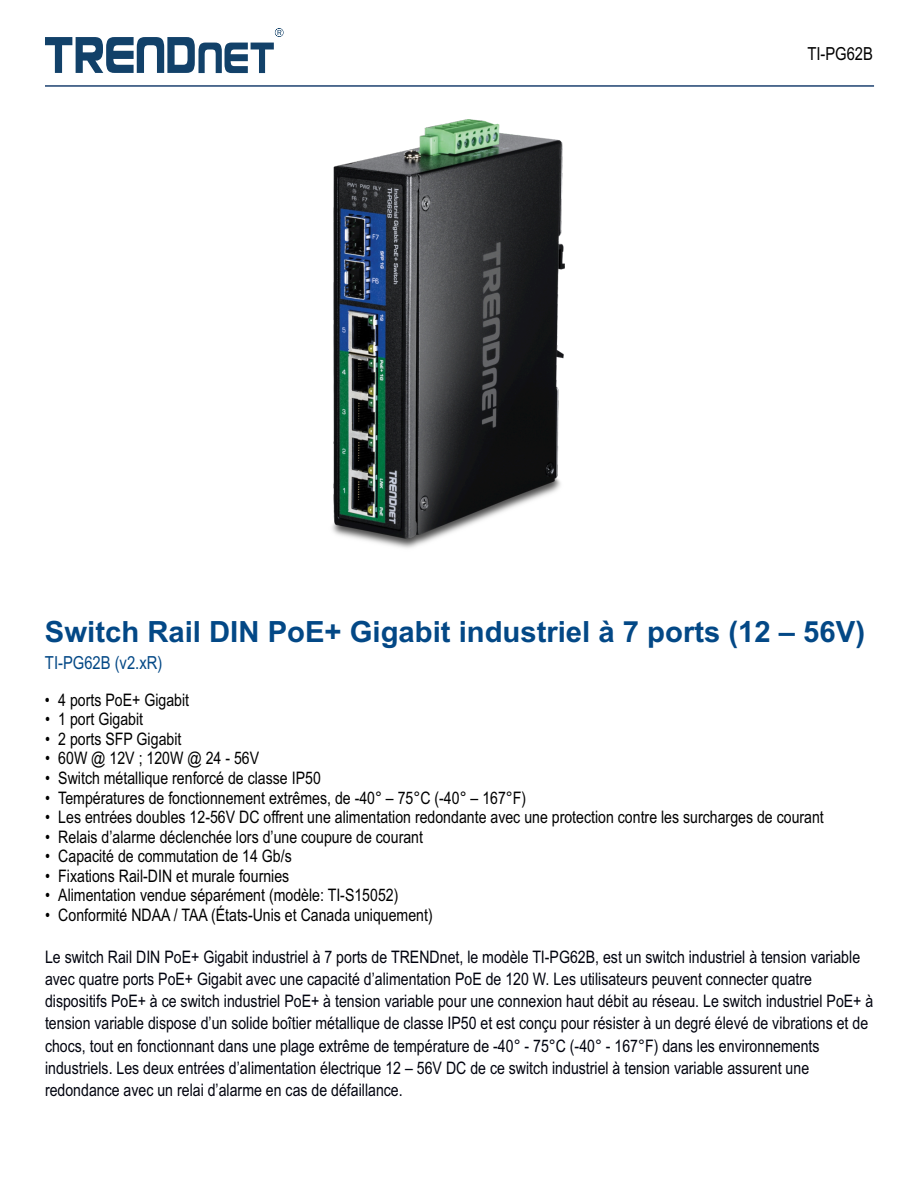
<style>
.page{position:relative;width:918px;height:1188px;background:#fff}
.page>*{position:absolute;margin:0;border:0;box-sizing:border-box;transform-origin:0 0}
.t1{font:700 29.25px "Arial";color:#034886}
.t2{font:18px "Arial Narrow";color:#034886}
.t3{font:18px "Arial Narrow";color:#000}
.t4{font:17.25px/22.2px "Arial Narrow";color:#00030e}
.t5{font:17.25px "Arial Narrow";color:#000}
</style>
<div class="page">
<svg style="left:45px;top:28px;width:239px;height:45px"></svg>
<hr style="left:45px;top:85px;width:829px;height:2px;background:#32537d">
<img style="left:332px;top:120px;width:232px;height:428px">
<p class="t3" style="left:807px;top:47px;width:67px">TI-PG62B</p>
<h1 class="t1" style="left:45px;top:620px;width:822px">Switch Rail DIN PoE+ Gigabit industriel à 7 ports (12 – 56V)</h1>
<p class="t2" style="left:45px;top:656px;width:119px">TI-PG62B (v2.xR)</p>
<p class="t5" style="left:45px;top:693px;width:146px">• 4 ports PoE+ Gigabit</p>
<p class="t5" style="left:45px;top:713px;width:100px">• 1 port Gigabit</p>
<p class="t5" style="left:45px;top:732px;width:138px">• 2 ports SFP Gigabit</p>
<p class="t5" style="left:45px;top:752px;width:216px">• 60W @ 12V ; 120W @ 24 - 56V</p>
<p class="t5" style="left:45px;top:771px;width:277px">• Switch métallique renforcé de classe IP50</p>
<p class="t5" style="left:45px;top:791px;width:483px">• Températures de fonctionnement extrêmes, de -40° – 75°C (-40° – 167°F)</p>
<p class="t5" style="left:45px;top:811px;width:780px">• Les entrées doubles 12-56V DC offrent une alimentation redondante avec une protection contre les surcharges de courant</p>
<p class="t5" style="left:45px;top:830px;width:380px">• Relais d’alarme déclenchée lors d’une coupure de courant</p>
<p class="t5" style="left:45px;top:850px;width:248px">• Capacité de commutation de 14 Gb/s</p>
<p class="t5" style="left:45px;top:869px;width:246px">• Fixations Rail-DIN et murale fournies</p>
<p class="t5" style="left:45px;top:889px;width:355px">• Alimentation vendue séparément (modèle: TI-S15052)</p>
<p class="t5" style="left:45px;top:908px;width:389px">• Conformité NDAA / TAA (États-Unis et Canada uniquement)</p>
<p class="t4" style="left:45px;top:947px;width:830px">Le switch Rail DIN PoE+ Gigabit industriel à 7 ports de TRENDnet, le modèle TI-PG62B, est un switch industriel à tension variable avec quatre ports PoE+ Gigabit avec une capacité d’alimentation PoE de 120 W. Les utilisateurs peuvent connecter quatre dispositifs PoE+ à ce switch industriel PoE+ à tension variable pour une connexion haut débit au réseau. Le switch industriel PoE+ à tension variable dispose d’un solide boîtier métallique de classe IP50 et est conçu pour résister à un degré élevé de vibrations et de chocs, tout en fonctionnant dans une plage extrême de température de -40° - 75°C (-40° - 167°F) dans les environnements industriels. Les deux entrées d’alimentation électrique 12 – 56V DC de ce switch industriel à tension variable assurent une redondance avec un relai d’alarme en cas de défaillance.</p>
</div>
